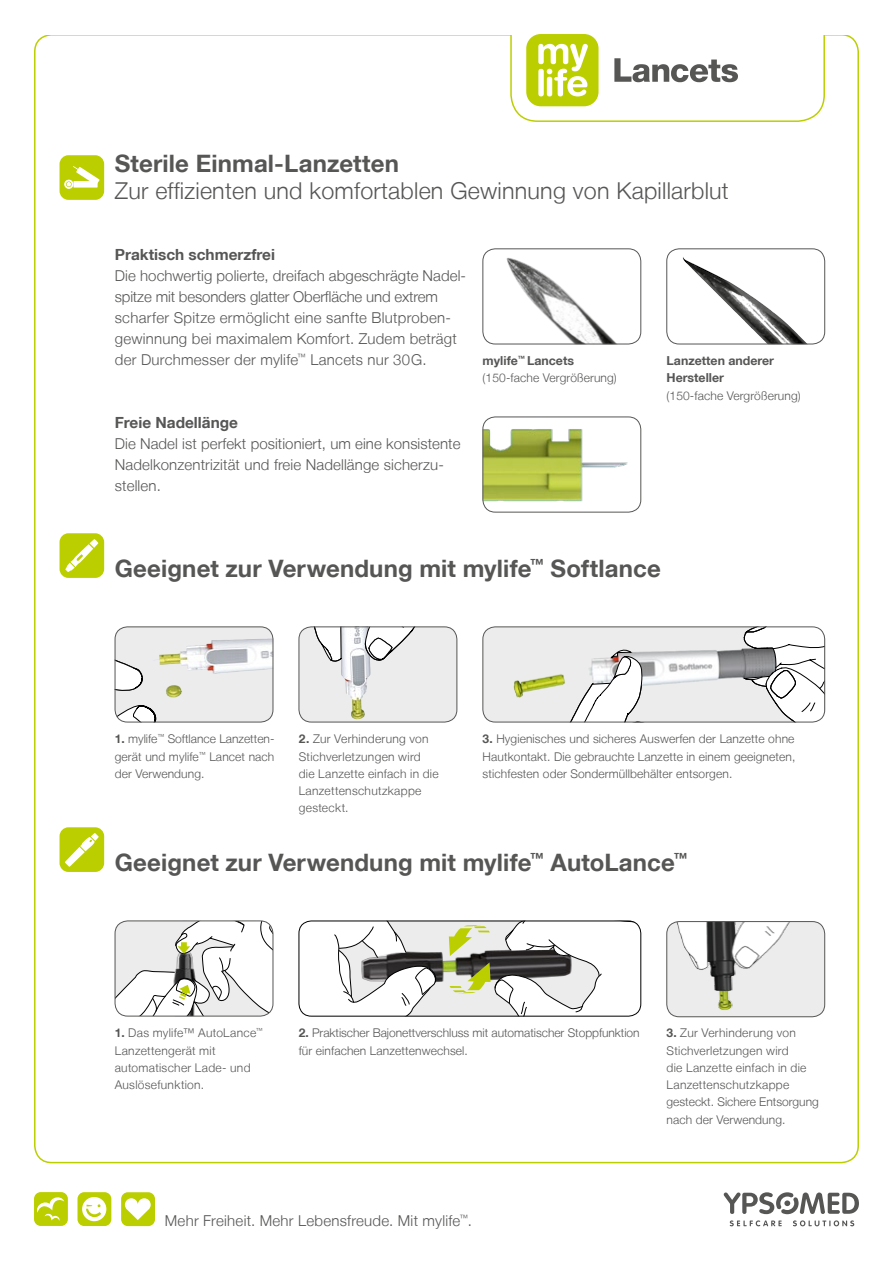
<style>
.page{position:relative;width:893px;height:1263px;background:#fff}
.page>*{position:absolute;margin:0;border:0;box-sizing:border-box;transform-origin:0 0}
.t1{font:700 24px "Helvetica Neue LT";letter-spacing:.005em;color:#565655}
.t2{font:300 23.25px "Helvetica Neue LT";letter-spacing:.01em;color:#565655}
.t3{font:700 15.3px "Helvetica Neue LT";color:#565655}
.t4{font:300 15px/21px "Helvetica Neue LT";letter-spacing:.01em;color:#565655}
.t5{font:700 12.3px/17.2px "Helvetica Neue LT";color:#565655}
.t6{font:300 12px/17.2px "Helvetica Neue LT";letter-spacing:.01em;color:#565655}
.s1{font-weight:700}
</style>
<div class="page">
<img style="left:483px;top:420px;width:145px;height:89px">
<div style="left:483px;top:417px;width:158px;height:95px;border:1px solid #565655;border-radius:13px"></div>
<img style="left:483px;top:249px;width:158px;height:95px">
<div style="left:483px;top:249px;width:158px;height:95px;border:1px solid #565655;border-radius:13px"></div>
<img style="left:666px;top:249px;width:159px;height:95px">
<div style="left:666px;top:249px;width:159px;height:95px;border:1px solid #565655;border-radius:13px"></div>
<div style="left:115px;top:627px;width:158px;height:95px;background:#ececec;border-radius:13px"></div>
<svg style="left:115px;top:660px;width:42px;height:62px"></svg>
<img style="left:148px;top:629px;width:125px;height:77px">
<div style="left:115px;top:627px;width:158px;height:95px;border:1px solid #565655;border-radius:13px"></div>
<div style="left:299px;top:627px;width:158px;height:95px;background:#ececec;border-radius:13px"></div>
<img style="left:344px;top:678px;width:24px;height:42px">
<svg style="left:305px;top:627px;width:152px;height:51px"></svg>
<div style="left:299px;top:627px;width:158px;height:95px;border:1px solid #565655;border-radius:13px"></div>
<div style="left:483px;top:627px;width:342px;height:95px;background:#ececec;border-radius:13px"></div>
<img style="left:513px;top:679px;width:18px;height:19px">
<svg style="left:531px;top:627px;width:294px;height:95px"></svg>
<div style="left:483px;top:627px;width:342px;height:95px;border:1px solid #565655;border-radius:13px"></div>
<img style="left:671px;top:921px;width:154px;height:96px">
<div style="left:666px;top:921px;width:159px;height:96px;border:1px solid #565655;border-radius:13px"></div>
<img style="left:438px;top:942px;width:11px;height:50px">
<svg style="left:299px;top:921px;width:139px;height:95px"></svg>
<div style="left:299px;top:921px;width:342px;height:95px;border:1px solid #000;border-radius:13px"></div>
<svg style="left:449px;top:921px;width:192px;height:95px"></svg>
<svg style="left:115px;top:921px;width:158px;height:95px"></svg>
<svg style="left:730px;top:1220px;width:52px;height:6px"></svg>
<svg style="left:793px;top:1220px;width:61px;height:6px"></svg>
<svg style="left:724px;top:1192px;width:135px;height:22px"></svg>
<div style="left:510px;top:0;width:315px;height:122px;border:2px solid #bbcf00;border-radius:27px"></div>
<div style="left:0;top:0;width:893px;height:34px;background:#fff"></div>
<div style="left:77px;top:1192px;width:34px;height:34px;background:#bbcf00;border-radius:7px"></div>
<div style="left:121px;top:1192px;width:34px;height:34px;background:#bbcf00;border-radius:7px"></div>
<div style="left:34px;top:1192px;width:34px;height:34px;background:#bbcf00;border-radius:7px"></div>
<svg style="left:125px;top:1198px;width:26px;height:22px"></svg>
<svg style="left:82px;top:1197px;width:24px;height:24px"></svg>
<svg style="left:37px;top:1197px;width:27px;height:24px"></svg>
<div style="left:526px;top:34px;width:72px;height:72px;background:#bbcf00;border-radius:14px"></div>
<svg style="left:538px;top:44px;width:50px;height:52px"></svg>
<svg style="left:614px;top:58px;width:124px;height:24px"></svg>
<div style="left:60px;top:533px;width:44px;height:45px;background:#bbcf00;border-radius:9px"></div>
<svg style="left:65px;top:539px;width:33px;height:33px"></svg>
<div style="left:60px;top:155px;width:44px;height:45px;background:#bbcf00;border-radius:9px"></div>
<svg style="left:64px;top:166px;width:36px;height:23px"></svg>
<div style="left:73px;top:181px;width:25px;height:7px;background:#fff"></div>
<div style="left:60px;top:827px;width:44px;height:45px;background:#bbcf00;border-radius:9px"></div>
<svg style="left:65px;top:833px;width:34px;height:34px"></svg>
<h1 class="t1" style="left:115px;top:149px;width:286px">Sterile Einmal-Lanzetten</h1>
<h2 class="t2" style="left:115px;top:177px;width:615px">Zur effizienten und komfortablen Gewinnung von Kapillarblut</h2>
<p class="t3" style="left:115px;top:245px;width:162px">Praktisch schmerzfrei</p>
<p class="t4" style="left:115px;top:265px;width:353px">Die hochwertig polierte, dreifach abgeschrägte Nadel&shy;spitze mit besonders glatter Oberfläche und extrem scharfer Spitze ermöglicht eine sanfte Blutproben&shy;gewinnung bei maximalem Komfort. Zudem beträgt der Durchmesser der mylife<sup>™</sup> Lancets nur 30G.</p>
<p class="t3" style="left:115px;top:413px;width:125px">Freie Nadellänge</p>
<p class="t4" style="left:115px;top:433px;width:347px">Die Nadel ist perfekt positioniert, um eine konsistente<br>Nadelkonzentrizität und freie Nadellänge sicherzu&shy;stellen.</p>
<p class="t5" style="left:483px;top:352px;width:93px">mylife<sup>™</sup> Lancets</p>
<p class="t6" style="left:483px;top:369px;width:136px">(150-fache Vergrößerung)</p>
<p class="t5" style="left:666px;top:352px;width:109px">Lanzetten anderer<br>Hersteller</p>
<p class="t6" style="left:666px;top:387px;width:136px">(150-fache Vergrößerung)</p>
<h1 class="t1" style="left:115px;top:554px;width:548px">Geeignet zur Verwendung mit mylife<sup>™</sup> Softlance</h1>
<p class="t6" style="left:115px;top:730px;width:161px;text-align:justify"><span class="s1">1.</span> mylife<sup>™</sup> Softlance Lanzetten&shy;gerät und mylife<sup>™</sup> Lancet nach der Verwendung.</p>
<p class="t6" style="left:299px;top:730px;width:141px"><span class="s1">2.</span> Zur Verhinderung von<br>Stichverletzungen wird die Lanzette einfach in die<br>Lanzettenschutzkappe gesteckt.</p>
<p class="t6" style="left:483px;top:730px;width:314px;text-align:justify"><span class="s1">3.</span> Hygienisches und sicheres Auswerfen der Lanzette ohne Hautkontakt. Die gebrauchte Lanzette in einem geeigneten, stichfesten oder Sondermüllbehälter entsorgen.</p>
<h1 class="t1" style="left:115px;top:848px;width:574px">Geeignet zur Verwendung mit mylife<sup>™</sup> AutoLance<sup>™</sup></h1>
<p class="t6" style="left:115px;top:1024px;width:149px"><span class="s1">1.</span> Das mylife™ AutoLance<sup>™<br></sup>Lanzettengerät mit automatischer Lade- und<br>Auslösefunktion.</p>
<p class="t6" style="left:299px;top:1024px;width:342px"><span class="s1">2.</span> Praktischer Bajonettverschluss mit automatischer Stoppfunktion für einfachen Lanzettenwechsel.</p>
<p class="t6" style="left:667px;top:1024px;width:154px"><span class="s1">3.</span> Zur Verhinderung von<br>Stichverletzungen wird<br>die Lanzette einfach in die<br>Lanzettenschutzkappe gesteckt. Sichere Entsorgung nach der Verwendung.</p>
<p class="t4" style="left:165px;top:1210px;width:309px">Mehr Freiheit. Mehr Lebensfreude. Mit mylife<sup>™</sup>.</p>
</div>
